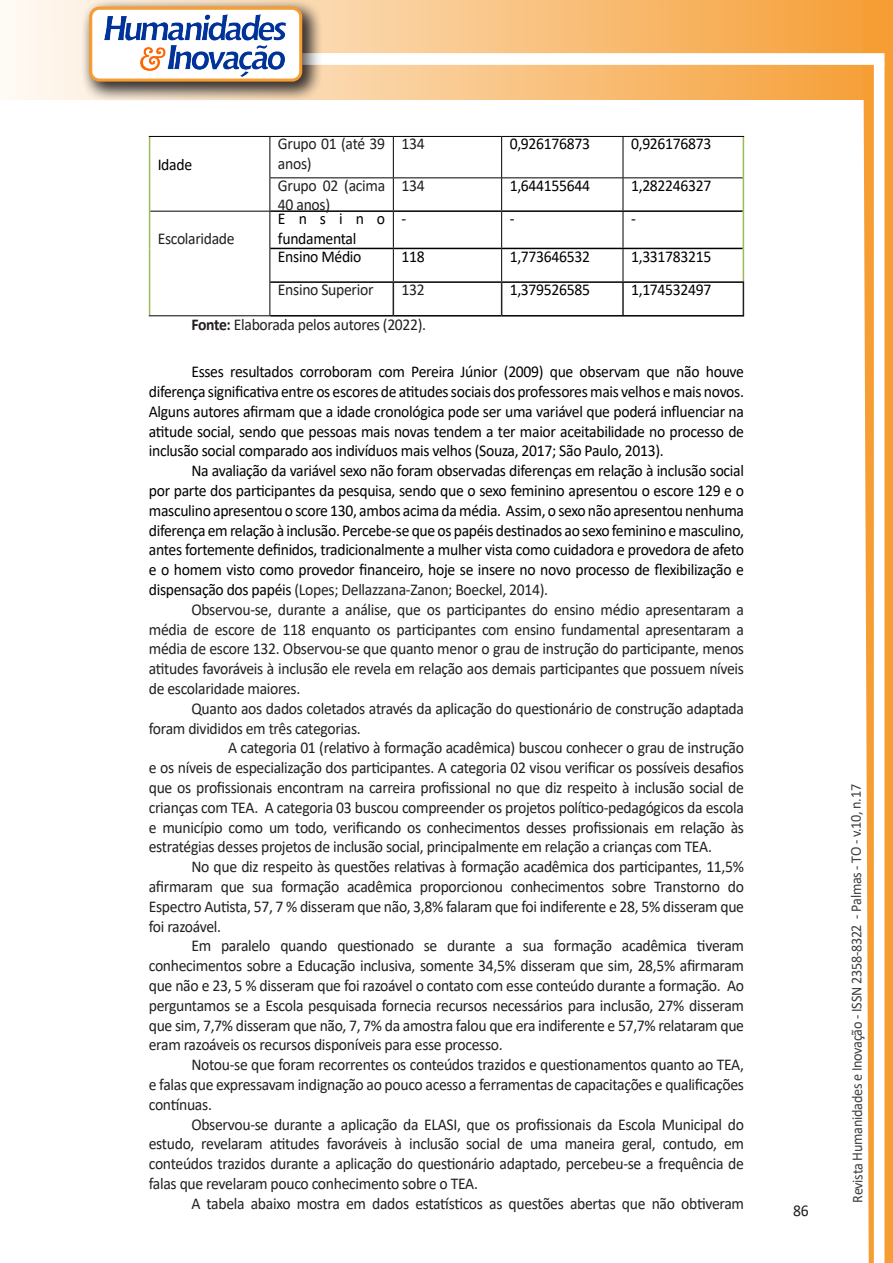
<style>
.page{position:relative;width:893px;height:1263px;background:#fff}
.page>*{position:absolute;margin:0;border:0;box-sizing:border-box;transform-origin:0 0}
.texto{font:16.5px/19.8px "Calibri";letter-spacing:-.02em;color:#231f20;text-align:justify;scale:.95 1}
.texto-2{font:16.5px/19.8px "Calibri";letter-spacing:-.02em;color:#000;text-align:justify;scale:.95 1}
.t1{font:15px "Calibri";letter-spacing:-.025em;color:#3e3e3f;scale:.95 1}
.s1{font-weight:700}
.s2{color:#222}
</style>
<div class="page">
<svg style="left:5px;top:0;width:858px;height:100px;background:#f9c484"></svg>
<div style="left:302px;top:53px;width:582px;height:12px;background:#fff;border:2px solid #fff"></div>
<svg style="left:863px;top:0;width:30px;height:1263px"></svg>
<div style="left:81px;top:0;width:241px;height:102px;background:#231f20;opacity:.75"></div>
<div style="left:91px;top:8px;width:210px;height:72px;background:#fff;border-radius:9px"></div>
<img style="left:104px;top:14px;width:181px;height:62px">
<div style="left:89px;top:7px;width:213px;height:75px;border:3px solid #f69e34;border-radius:9px"></div>
<hr style="left:393px;top:283px;width:1px;height:32px;background:#231f20">
<hr style="left:501px;top:283px;width:1px;height:32px;background:#231f20">
<hr style="left:622px;top:283px;width:2px;height:32px;background:#231f20">
<hr style="left:743px;top:283px;width:1px;height:32px;background:#231f20">
<hr style="left:149px;top:137px;width:1px;height:41px;background:#9bbb59">
<hr style="left:149px;top:178px;width:1px;height:33px;background:#9bbb59">
<hr style="left:269px;top:137px;width:1px;height:40px;background:#000">
<hr style="left:393px;top:137px;width:1px;height:40px;background:#000">
<hr style="left:501px;top:137px;width:1px;height:40px;background:#000">
<hr style="left:623px;top:137px;width:1px;height:40px;background:#000">
<hr style="left:743px;top:137px;width:1px;height:41px;background:#9bbb59">
<hr style="left:269px;top:178px;width:1px;height:33px;background:#000">
<hr style="left:393px;top:178px;width:1px;height:32px;background:#000">
<hr style="left:501px;top:178px;width:1px;height:32px;background:#000">
<hr style="left:623px;top:178px;width:1px;height:32px;background:#000">
<hr style="left:743px;top:178px;width:1px;height:33px;background:#9bbb59">
<hr style="left:149px;top:211px;width:1px;height:37px;background:#9bbb59">
<hr style="left:149px;top:248px;width:1px;height:34px;background:#9bbb59">
<hr style="left:149px;top:282px;width:1px;height:33px;background:#9bbb59">
<hr style="left:149px;top:136px;width:121px;height:1px;background:#000">
<hr style="left:270px;top:136px;width:123px;height:1px;background:#000">
<hr style="left:393px;top:136px;width:109px;height:1px;background:#000">
<hr style="left:502px;top:136px;width:121px;height:1px;background:#000">
<hr style="left:623px;top:136px;width:121px;height:1px;background:#000">
<hr style="left:269px;top:177px;width:124px;height:1px;background:#000">
<hr style="left:393px;top:177px;width:109px;height:1px;background:#000">
<hr style="left:502px;top:177px;width:121px;height:1px;background:#000">
<hr style="left:623px;top:177px;width:120px;height:1px;background:#000">
<hr style="left:150px;top:211px;width:120px;height:1px;background:#000">
<hr style="left:269px;top:212px;width:1px;height:36px;background:#000">
<hr style="left:393px;top:212px;width:1px;height:36px;background:#000">
<hr style="left:501px;top:212px;width:1px;height:36px;background:#000">
<hr style="left:623px;top:212px;width:1px;height:36px;background:#000">
<hr style="left:270px;top:210px;width:123px;height:2px;background:#000">
<hr style="left:393px;top:210px;width:109px;height:2px;background:#000">
<hr style="left:502px;top:210px;width:121px;height:2px;background:#000">
<hr style="left:623px;top:210px;width:120px;height:2px;background:#000">
<hr style="left:743px;top:211px;width:1px;height:37px;background:#9bbb59">
<hr style="left:269px;top:248px;width:1px;height:34px;background:#000">
<hr style="left:393px;top:249px;width:1px;height:32px;background:#000">
<hr style="left:501px;top:249px;width:1px;height:32px;background:#000">
<hr style="left:623px;top:249px;width:1px;height:32px;background:#000">
<hr style="left:270px;top:248px;width:123px;height:1px;background:#000">
<hr style="left:393px;top:248px;width:109px;height:1px;background:#000">
<hr style="left:502px;top:248px;width:121px;height:1px;background:#000">
<hr style="left:623px;top:248px;width:120px;height:1px;background:#000">
<hr style="left:743px;top:248px;width:1px;height:33px;background:#9bbb59">
<hr style="left:269px;top:282px;width:1px;height:33px;background:#000">
<hr style="left:149px;top:315px;width:121px;height:1px;background:#000">
<hr style="left:270px;top:281px;width:123px;height:2px;background:#000">
<hr style="left:393px;top:281px;width:109px;height:2px;background:#000">
<hr style="left:502px;top:281px;width:121px;height:2px;background:#000">
<hr style="left:623px;top:281px;width:121px;height:2px;background:#000">
<hr style="left:270px;top:315px;width:123px;height:2px;background:#000">
<hr style="left:393px;top:315px;width:109px;height:2px;background:#000">
<hr style="left:502px;top:315px;width:121px;height:2px;background:#000">
<hr style="left:623px;top:315px;width:121px;height:2px;background:#000">
<p class="texto" style="left:278px;top:133px;width:114px">Grupo 01 (até 39 anos)</p>
<p class="texto" style="left:401px;top:133px;width:26px">134</p>
<p class="texto-2" style="left:510px;top:133px;width:86px">0,926176873</p>
<p class="texto-2" style="left:631px;top:133px;width:86px">0,926176873</p>
<p class="texto" style="left:278px;top:175px;width:114px">Grupo 02 (acima<br>40 anos)</p>
<p class="texto" style="left:401px;top:175px;width:26px">134</p>
<p class="texto-2" style="left:510px;top:175px;width:86px">1,644155644</p>
<p class="texto-2" style="left:631px;top:175px;width:86px">1,282246327</p>
<p class="texto-2" style="left:158px;top:154px;width:38px">Idade</p>
<p class="texto-2" style="left:278px;top:208px;width:114px">Ensino fundamental</p>
<p class="texto-2" style="left:401px;top:208px;width:7px">-</p>
<p class="texto-2" style="left:510px;top:208px;width:7px">-</p>
<p class="texto-2" style="left:631px;top:208px;width:7px">-</p>
<p class="texto-2" style="left:278px;top:246px;width:89px">Ensino Médio</p>
<p class="texto-2" style="left:401px;top:246px;width:26px">118</p>
<p class="texto-2" style="left:510px;top:246px;width:86px">1,773646532</p>
<p class="texto-2" style="left:631px;top:246px;width:86px">1,331783215</p>
<p class="texto" style="left:278px;top:279px;width:102px">Ensino Superior</p>
<p class="texto" style="left:401px;top:279px;width:26px">132</p>
<p class="texto-2" style="left:510px;top:279px;width:86px">1,379526585</p>
<p class="texto-2" style="left:631px;top:279px;width:86px">1,174532497</p>
<p class="texto" style="left:191px;top:315px;width:249px"><span class="s1">Fonte:</span> Elaborada pelos autores (2022).</p>
<p class="texto-2" style="left:149px;top:361px;width:628px;text-indent:43px">Esses resultados corroboram com Pereira Júnior (2009) que observam que não houve diferença significativa entre os escores de atitudes sociais dos professores mais velhos e mais novos.<br>Alguns autores afirmam que a idade cronológica pode ser uma variável que poderá influenciar na atitude social, sendo que pessoas mais novas tendem a ter maior aceitabilidade no processo de inclusão social comparado aos indivíduos mais velhos (Souza, 2017; São Paulo, 2013).</p>
<p class="texto-2" style="left:149px;top:460px;width:628px;text-indent:43px">Na avaliação da variável sexo não foram observadas diferenças em relação à inclusão social por parte dos participantes da pesquisa, sendo que o sexo feminino apresentou o escore 129 e o masculino apresentou o score 130, ambos acima da média. Assim, o sexo não apresentou nenhuma diferença em relação à inclusão. Percebe-se que os papéis destinados ao sexo feminino e masculino, antes fortemente definidos, tradicionalmente a mulher vista como cuidadora e provedora de afeto e o homem visto como provedor financeiro, hoje se insere no novo processo de flexibilização e dispensação dos papéis <span class="s2">(Lopes; Dellazzana-Zanon; Boeckel, 2014).</span></p>
<p class="texto" style="left:149px;top:599px;width:628px;text-indent:43px">Observou-se, durante a análise, que os participantes do ensino médio apresentaram a média de escore de 118 enquanto os participantes com ensino fundamental apresentaram a média de escore 132. Observou-se que quanto menor o grau de instrução do participante, menos atitudes favoráveis à inclusão ele revela em relação aos demais participantes que possuem níveis de escolaridade maiores.</p>
<p class="texto" style="left:149px;top:698px;width:628px;text-indent:43px">Quanto aos dados coletados através da aplicação do questionário de construção adaptada foram divididos em três categorias.</p>
<p class="texto" style="left:149px;top:738px;width:628px;text-indent:79px">A categoria 01 (relativo à formação acadêmica) buscou conhecer o grau de instrução e os níveis de especialização dos participantes. A categoria 02 visou verificar os possíveis desafios que os profissionais encontram na carreira profissional no que diz respeito à inclusão social de crianças com TEA. A categoria 03 buscou compreender os projetos político-pedagógicos da escola e município como um todo, verificando os conhecimentos desses profissionais em relação às estratégias desses projetos de inclusão social, principalmente em relação a crianças com TEA.</p>
<p class="texto" style="left:149px;top:856px;width:628px;text-indent:43px">No que diz respeito às questões relativas à formação acadêmica dos participantes, 11,5% afirmaram que sua formação acadêmica proporcionou conhecimentos sobre Transtorno do Espectro Autista, 57, 7 % disseram que não, 3,8% falaram que foi indiferente e 28, 5% disseram que foi razoável.</p>
<p class="texto" style="left:149px;top:936px;width:628px;text-indent:43px">Em paralelo quando questionado se durante a sua formação acadêmica tiveram conhecimentos sobre a Educação inclusiva, somente 34,5% disseram que sim, 28,5% afirmaram que não e 23, 5 % disseram que foi razoável o contato com esse conteúdo durante a formação. Ao perguntamos se a Escola pesquisada fornecia recursos necessários para inclusão, 27% disseram que sim, 7,7% disseram que não, 7, 7% da amostra falou que era indiferente e 57,7% relataram que eram razoáveis os recursos disponíveis para esse processo.</p>
<p class="texto" style="left:149px;top:1054px;width:628px;text-indent:43px">Notou-se que foram recorrentes os conteúdos trazidos e questionamentos quanto ao TEA, e falas que expressavam indignação ao pouco acesso a ferramentas de capacitações e qualificações contínuas.</p>
<p class="texto" style="left:149px;top:1114px;width:628px;text-indent:43px">Observou-se durante a aplicação da ELASI, que os profissionais da Escola Municipal do estudo, revelaram atitudes favoráveis à inclusão social de uma maneira geral, contudo, em conteúdos trazidos durante a aplicação do questionário adaptado, percebeu-se a frequência de falas que revelaram pouco conhecimento sobre o TEA.</p>
<p class="texto" style="left:191px;top:1193px;width:583px">A tabela abaixo mostra em dados estatísticos as questões abertas que não obtiveram</p>
<p class="texto" style="left:158px;top:228px;width:83px">Escolaridade</p>
<p class="texto" style="left:793px;top:1200px;width:18px">86</p>
<p class="t1" style="left:846px;top:1203px;width:442px;rotate:-90deg">Revista Humanidades e Inovação - ISSN 2358-8322 - Palmas - TO - v.10, n.17</p>
</div>
